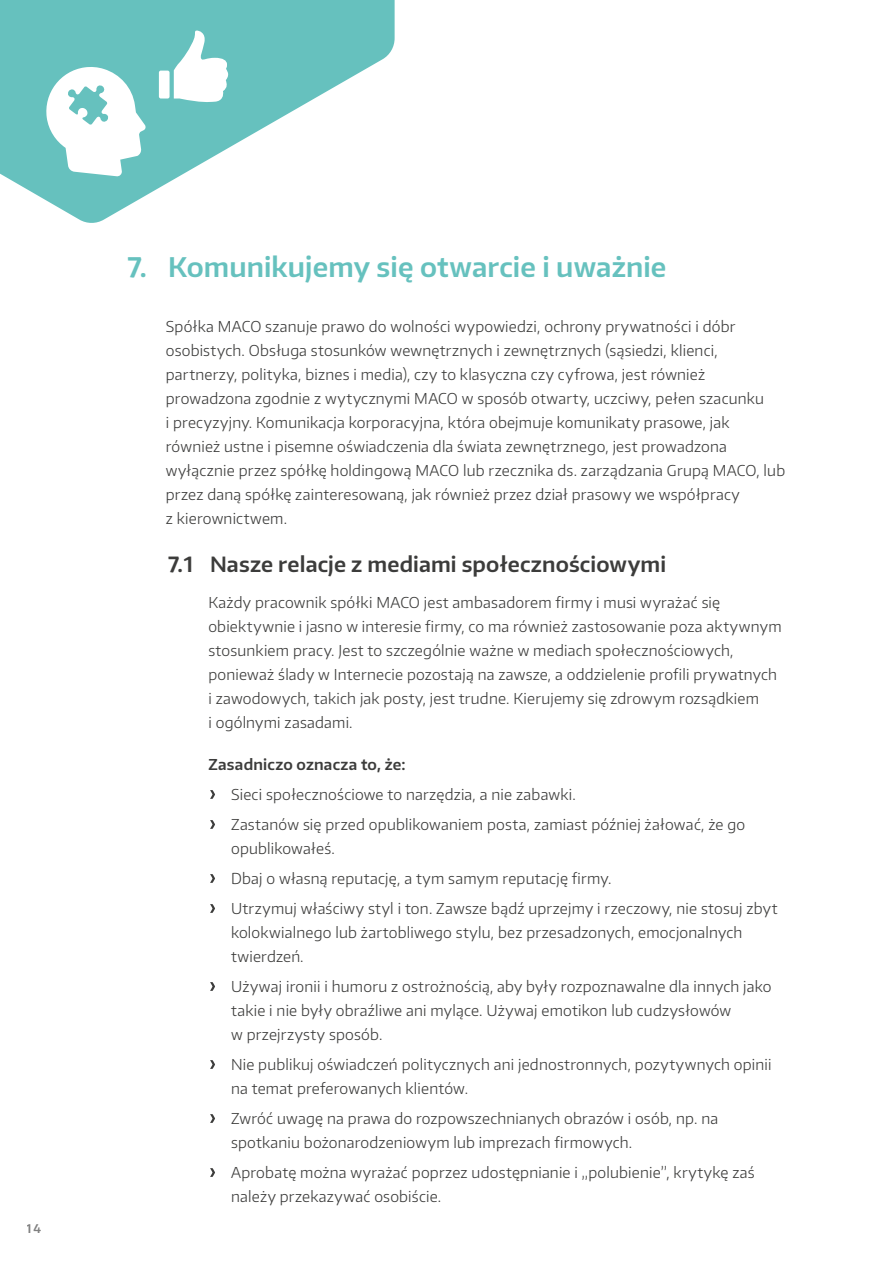
<style>
.page{position:relative;width:893px;height:1263px;background:#fff}
.page>*{position:absolute;margin:0;border:0;box-sizing:border-box;transform-origin:0 0}
.t1{font:600 27px "Encode Sans Normal";letter-spacing:.005em;color:#66c1be}
.t2{font:600 21px "Encode Sans Normal";letter-spacing:.01em;color:#3c3c3b}
.t3{font:300 15px/24px "Encode Sans Normal";letter-spacing:.015em;color:#3c3c3b}
.t4{font:600 15px "Encode Sans Normal";letter-spacing:.015em;color:#3c3c3b}
.t5{font:600 12px "Encode Sans Normal";color:#000}
</style>
<div class="page">
<svg style="left:210px;top:790px;width:5px;height:9px"></svg>
<svg style="left:210px;top:820px;width:5px;height:9px"></svg>
<svg style="left:210px;top:874px;width:5px;height:9px"></svg>
<svg style="left:210px;top:904px;width:5px;height:9px"></svg>
<svg style="left:210px;top:982px;width:5px;height:9px"></svg>
<svg style="left:210px;top:1060px;width:5px;height:9px"></svg>
<svg style="left:210px;top:1114px;width:5px;height:9px"></svg>
<svg style="left:210px;top:1168px;width:5px;height:9px"></svg>
<svg style="left:0;top:0;width:395px;height:223px;fill:#66c1be"></svg>
<svg style="left:43px;top:66px;width:103px;height:111px"></svg>
<svg style="left:159px;top:30px;width:72px;height:73px"></svg>
<p class="t5" style="left:27px;top:1220px;width:16px">14</p>
<h1 class="t1" style="left:128px;top:249px;width:540px">7. Komunikujemy się otwarcie i uważnie</h1>
<p class="t3" style="left:166px;top:314px;width:621px">Spółka MACO szanuje prawo do wolności wypowiedzi, ochrony prywatności i dóbr osobistych. Obsługa stosunków wewnętrznych i zewnętrznych (sąsiedzi, klienci, partnerzy, polityka, biznes i media), czy to klasyczna czy cyfrowa, jest również prowadzona zgodnie z wytycznymi MACO w sposób otwarty, uczciwy, pełen szacunku<br>i precyzyjny. Komunikacja korporacyjna, która obejmuje komunikaty prasowe, jak również ustne i pisemne oświadczenia dla świata zewnętrznego, jest prowadzona wyłącznie przez spółkę holdingową MACO lub rzecznika ds. zarządzania Grupą MACO, lub przez daną spółkę zainteresowaną, jak również przez dział prasowy we współpracy<br>z kierownictwem.</p>
<h2 class="t2" style="left:168px;top:550px;width:500px">7.1 Nasze relacje z mediami społecznościowymi</h2>
<p class="t3" style="left:208px;top:590px;width:575px">Każdy pracownik spółki MACO jest ambasadorem firmy i musi wyrażać się obiektywnie i jasno w interesie firmy, co ma również zastosowanie poza aktywnym stosunkiem pracy. Jest to szczególnie ważne w mediach społecznościowych, ponieważ ślady w Internecie pozostają na zawsze, a oddzielenie profili prywatnych i zawodowych, takich jak posty, jest trudne. Kierujemy się zdrowym rozsądkiem<br>i ogólnymi zasadami.</p>
<p class="t4" style="left:208px;top:755px;width:199px">Zasadniczo oznacza to, że:</p>
<p class="t3" style="left:231px;top:779px;width:516px;line-height:30px">Sieci społecznościowe to narzędzia, a nie zabawki.<br>Zastanów się przed opublikowaniem posta, zamiast później żałować, że go</p>
<p class="t3" style="left:231px;top:833px;width:548px;line-height:30px">opublikowałeś.<br>Dbaj o własną reputację, a tym samym reputację firmy.<br>Utrzymuj właściwy styl i ton. Zawsze bądź uprzejmy i rzeczowy, nie stosuj zbyt</p>
<p class="t3" style="left:231px;top:920px;width:513px">kolokwialnego lub żartobliwego stylu, bez przesadzonych, emocjonalnych twierdzeń.</p>
<p class="t3" style="left:231px;top:974px;width:542px">Używaj ironii i humoru z ostrożnością, aby były rozpoznawalne dla innych jako takie i nie były obraźliwe ani mylące. Używaj emotikon lub cudzysłowów<br>w przejrzysty sposób.</p>
<p class="t3" style="left:231px;top:1052px;width:542px">Nie publikuj oświadczeń politycznych ani jednostronnych, pozytywnych opinii na temat preferowanych klientów.</p>
<p class="t3" style="left:231px;top:1106px;width:488px">Zwróć uwagę na prawa do rozpowszechnianych obrazów i osób, np. na spotkaniu bożonarodzeniowym lub imprezach firmowych.</p>
<p class="t3" style="left:231px;top:1160px;width:525px">Aprobatę można wyrażać poprzez udostępnianie i „polubienie”, krytykę zaś należy przekazywać osobiście.</p>
</div>
